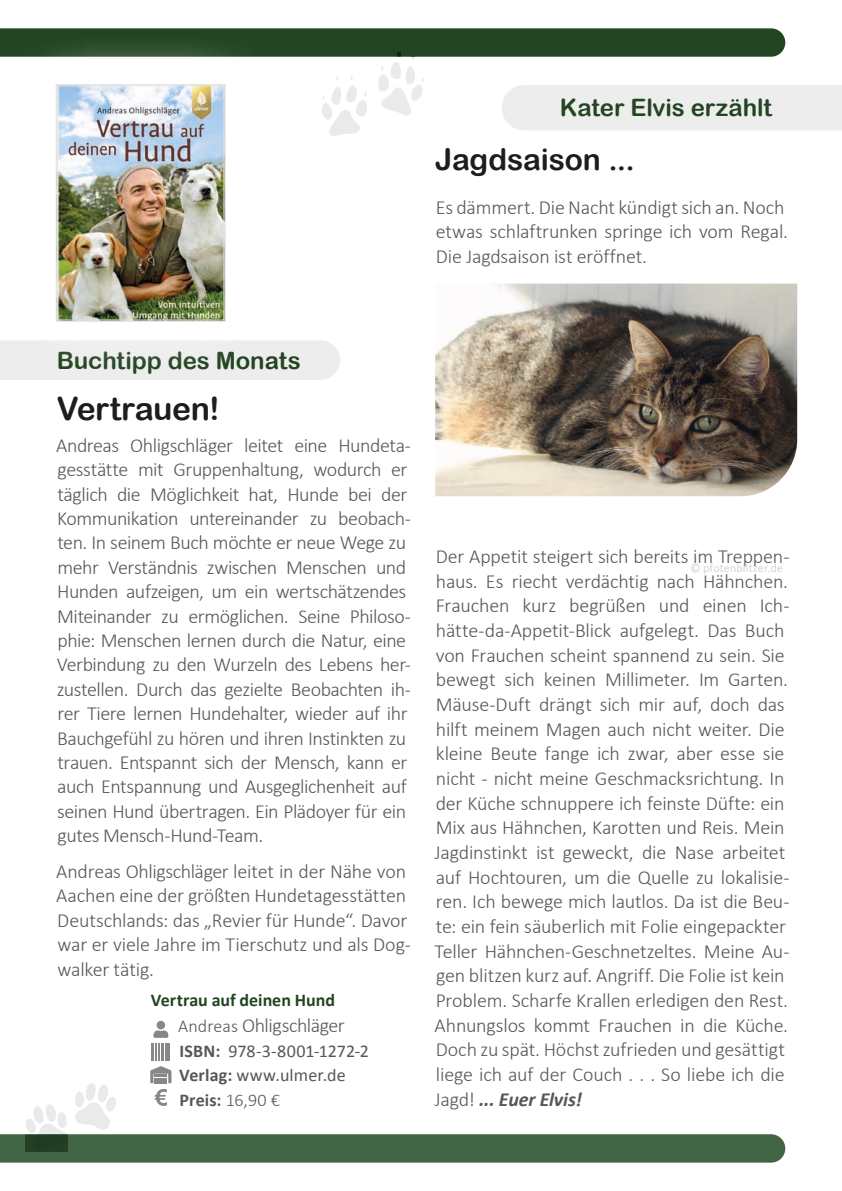
<style>
.page{position:relative;width:842px;height:1191px;background:#fff}
.page>*{position:absolute;margin:0;border:0;box-sizing:border-box;transform-origin:0 0}
.t1{font:32px "Arial Rounded MT Bold";letter-spacing:-.015em;color:#1d1d1b}
.t2{font:30px "Arial Rounded MT Bold";letter-spacing:-.005em;color:#1d1d1b}
.t3{font:24px "Arial Rounded MT Bold";letter-spacing:-.005em;color:#234522}
.t4{font:300 20px/24.6px "Calibri";letter-spacing:-.015em;color:#575756}
.t5{font:18px/24.4px "Calibri";letter-spacing:.005em;color:#575756}
.t6{font:700 18px "Calibri";color:#234522}
.t7{font:300 12px "Calibri";letter-spacing:.02em;color:#c7c7c6}
.s1{font-size:18px}
.s2{font-weight:700}
.s3{font-weight:300}
.s4{font-weight:700;font-style:italic}
</style>
<div class="page">
<img style="left:435px;top:283px;width:362px;height:213px">
<div style="left:0;top:340px;width:340px;height:40px;background:#ededed"></div>
<div style="left:3px;top:31px;width:276px;height:344px;background:#fff;opacity:.98"></div>
<img style="left:55px;top:136px;width:171px;height:186px">
<div style="left:57px;top:86px;width:167px;height:234px;border:1px solid #e4e4e3"></div>
<div style="left:157px;top:1020px;width:8px;height:9px;background:#878787;border-radius:50%"></div>
<svg style="left:152px;top:1030px;width:18px;height:30px"></svg>
<svg style="left:0;top:1066px;width:785px;height:96px"></svg>
<svg style="left:0;top:28px;width:842px;height:108px"></svg>
<p class="t3" style="left:560px;top:94px;width:214px">Kater Elvis erzählt</p>
<h2 class="t2" style="left:435px;top:141px;width:201px">Jagdsaison ...</h2>
<p class="t4" style="left:436px;top:194px;width:354px">Es dämmert. Die Nacht kündigt sich an. Noch etwas schlaftrunken springe ich vom Regal.<br>Die Jagdsaison ist eröffnet.</p>
<p class="t3" style="left:57px;top:346px;width:245px">Buchtipp des Monats</p>
<h1 class="t1" style="left:57px;top:390px;width:164px">Vertrauen!</h1>
<p class="t4" style="left:56px;top:433px;width:356px">Andreas Ohligschläger leitet eine Hundeta&shy;gesstätte mit Gruppenhaltung, wodurch er täglich die Möglichkeit hat, Hunde bei der Kommunikation untereinander zu beobach&shy;ten. In seinem Buch möchte er neue Wege zu mehr Verständnis zwischen Menschen und Hunden aufzeigen, um ein wertschätzendes Miteinander zu ermöglichen. Seine Philoso&shy;phie: Menschen lernen durch die Natur, eine Verbindung zu den Wurzeln des Lebens her&shy;zustellen. Durch das gezielte Beobachten ih&shy;rer Tiere lernen Hundehalter, wieder auf ihr Bauchgefühl zu hören und ihren Instinkten zu trauen. Entspannt sich der Mensch, kann er auch Entspannung und Ausgeglichenheit auf seinen Hund übertragen. Ein Plädoyer für ein gutes Mensch-Hund-Team.</p>
<p class="t4" style="left:56px;top:859px;width:356px">Andreas Ohligschläger leitet in der Nähe von Aachen eine der größten Hundetagesstätten Deutschlands: das „Revier für Hunde“. Davor war er viele Jahre im Tierschutz und als Dog&shy;walker tätig.</p>
<p class="t6" style="left:151px;top:987px;width:186px">Vertrau auf deinen Hund</p>
<p class="t4" style="left:178px;top:1013px;width:168px"><span class="s1">Andreas</span> Ohligschläger</p>
<p class="t5" style="left:179px;top:1038px;width:191px"><span class="s2">ISBN:</span> 978-3-8001-1272-2<br><span class="s2">Verlag:</span> www.ulmer.de<br><span class="s2">Preis:</span> <span class="s3">16,90 €</span></p>
<p class="t4" style="left:434px;top:544px;width:356px">Der Appetit steigert sich bereits im Treppen&shy;haus. Es riecht verdächtig nach Hähnchen.<br>Frauchen kurz begrüßen und einen Ich&shy;hätte-da-Appetit-Blick aufgelegt. Das Buch von Frauchen scheint spannend zu sein. Sie bewegt sich keinen Millimeter. Im Garten.<br>Mäuse-Duft drängt sich mir auf, doch das hilft meinem Magen auch nicht weiter. Die kleine Beute fange ich zwar, aber esse sie nicht - nicht meine Geschmacksrichtung. In der Küche schnuppere ich feinste Düfte: ein Mix aus Hähnchen, Karotten und Reis. Mein Jagdinstinkt ist geweckt, die Nase arbeitet auf Hochtouren, um die Quelle zu lokalisie&shy;ren. Ich bewege mich lautlos. Da ist die Beu&shy;te: ein fein säuberlich mit Folie eingepackter Teller Hähnchen-Geschnetzeltes. Meine Au&shy;gen blitzen kurz auf. Angriff. Die Folie ist kein Problem. Scharfe Krallen erledigen den Rest.<br>Ahnungslos kommt Frauchen in die Küche.<br>Doch zu spät. Höchst zufrieden und gesättigt liege ich auf der Couch . . . So liebe ich die Jagd! <span class="s4">... Euer Elvis!</span></p>
<p class="t7" style="left:690px;top:560px;width:94px">© pfotenblitzer.de</p>
</div>
